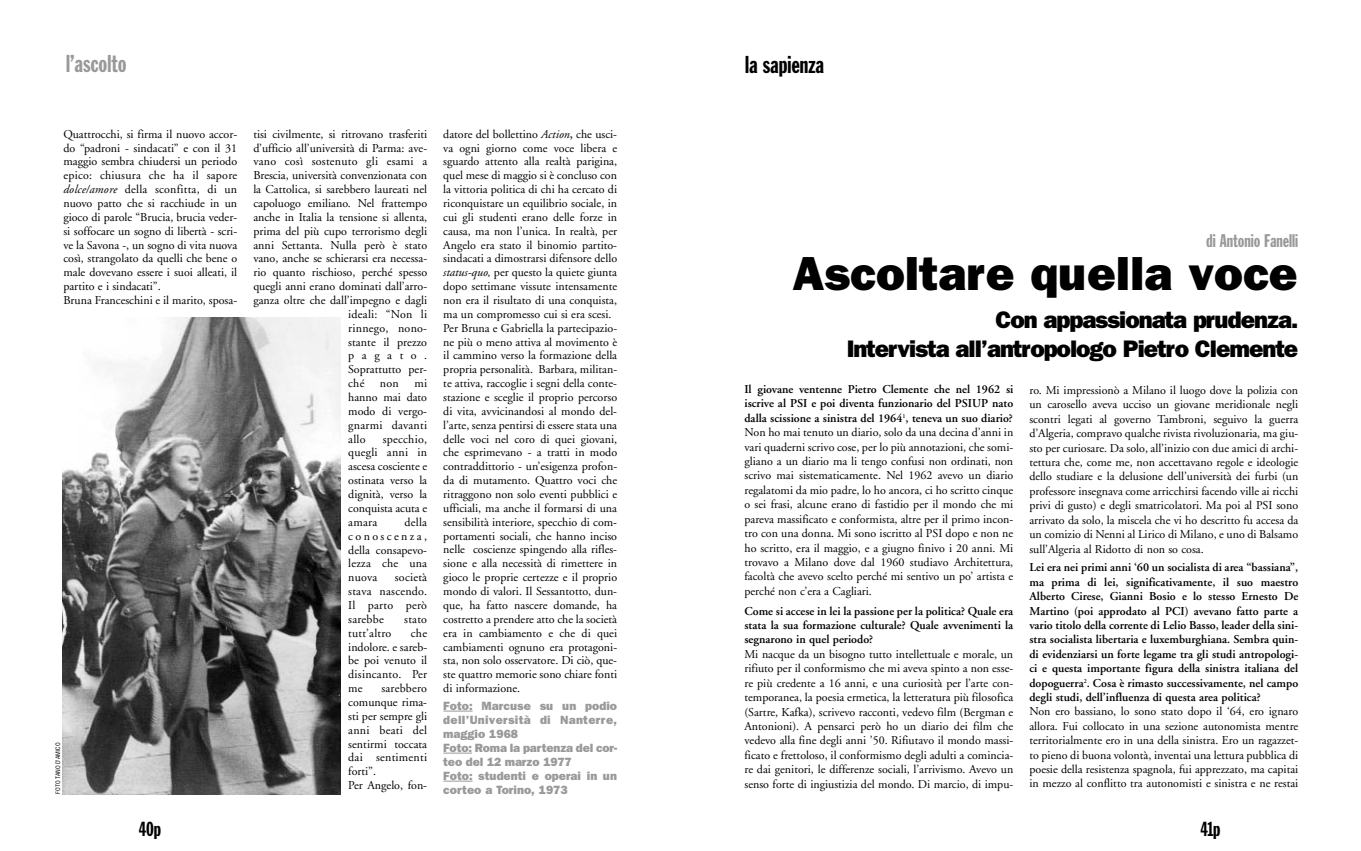
<style>
.page{position:relative;width:1361px;height:851px;background:#fff}
.page>*{position:absolute;margin:0;border:0;box-sizing:border-box;transform-origin:0 0}
.t1{font:800 48px "Franklin Gothic";color:#000}
.t2{font:800 24px/28.8px "Franklin Gothic";letter-spacing:-.04em;color:#000;text-align:right}
.t3{font:24px "Franklin Gothic Extra Cond";color:#000}
.t4{font:24px "Franklin Gothic Extra Cond";color:#999}
.t5{font:20px "Franklin Gothic Extra Cond";color:#000}
.t6{font:18px "Franklin Gothic Extra Cond";color:#999}
.t7{font:12px/13.9px "Adobe Garamond";color:#000;text-align:justify}
.t8{font:600 12px/14.4px "Adobe Garamond";color:#000;text-align:justify}
.t9{font:800 12px/14px "Franklin Gothic";color:#999}
.t10{font:12px "Adobe Garamond";letter-spacing:.02em;color:#000}
.t11{font:condensed 6px "Helvetica";color:#000}
.s1{font-style:italic}
.s2{font-weight:600}
</style>
<div class="page">
<img style="left:62px;top:318px;width:278px;height:476px">
<svg style="left:443px;top:710px;width:29px;height:1px"></svg>
<svg style="left:443px;top:752px;width:29px;height:1px"></svg>
<svg style="left:443px;top:780px;width:29px;height:1px"></svg>
<h2 class="t4" style="left:66px;top:55px;width:62px">l’ascolto</h2>
<p class="t7" style="left:63px;top:128px;width:175px;text-align:left">Quattrocchi, si firma il nuovo accor&shy;do “padroni - sindacati” e con il 31 maggio sembra chiudersi un periodo epico: chiusura che ha il sapore <span class="s1">dolce/amore</span> della sconfitta, di un nuovo patto che si racchiude in un gioco di parole “Brucia, brucia veder&shy;si soffocare un sogno di libertà - scri&shy;ve la Savona -, un sogno di vita nuova così, strangolato da quelli che bene o male dovevano essere i suoi alleati, il partito e i sindacati”.<br>Bruna Franceschini e il marito, sposa-</p>
<p class="t11" style="left:55px;top:793px;width:53px;rotate:-90deg">FOTO TANO D’AMICO</p>
<p class="t7" style="left:253px;top:128px;width:175px">tisi civilmente, si ritrovano trasferiti</p>
<p class="t7" style="left:253px;top:142px;width:175px">d’ufficio all’università di Parma: ave-</p>
<p class="t10" style="left:253px;top:157px;width:175px">vano così sostenuto gli esami a</p>
<p class="t7" style="left:253px;top:169px;width:175px">Brescia, università convenzionata con</p>
<p class="t7" style="left:253px;top:183px;width:175px">la Cattolica, si sarebbero laureati nel</p>
<p class="t7" style="left:253px;top:197px;width:175px">capoluogo emiliano. Nel frattempo</p>
<p class="t7" style="left:253px;top:211px;width:175px">anche in Italia la tensione si allenta,</p>
<p class="t7" style="left:253px;top:225px;width:175px">prima del più cupo terrorismo degli</p>
<p class="t7" style="left:253px;top:239px;width:175px">anni Settanta. Nulla però è stato</p>
<p class="t7" style="left:253px;top:253px;width:175px">vano, anche se schierarsi era necessa-</p>
<p class="t7" style="left:253px;top:266px;width:175px">rio quanto rischioso, perché spesso</p>
<p class="t7" style="left:253px;top:280px;width:175px">quegli anni erano dominati dall’arro-</p>
<p class="t7" style="left:253px;top:294px;width:175px">ganza oltre che dall’impegno e dagli</p>
<p class="t10" style="left:348px;top:309px;width:80px">ideali: “Non li</p>
<p class="t10" style="left:348px;top:323px;width:80px">rinnego, nono-</p>
<p class="t7" style="left:348px;top:336px;width:80px">stante il prezzo</p>
<p class="t7" style="left:348px;top:349px;width:80px">pagato.</p>
<p class="t7" style="left:348px;top:363px;width:80px">Soprattutto per-</p>
<p class="t7" style="left:348px;top:377px;width:18px">ché</p>
<p class="t7" style="left:380px;top:377px;width:20px">non</p>
<p class="t7" style="left:348px;top:377px;width:80px;text-indent:66px">mi hanno mai dato modo di vergo&shy;gnarmi davanti allo</p>
<p class="t7" style="left:348px;top:433px;width:80px;text-indent:35px">specchio, quegli anni in ascesa cosciente e ostinata verso la dignità, verso la conquista acuta e amara</p>
<p class="t7" style="left:348px;top:516px;width:80px;text-indent:56px">della conoscenza, della consapevo&shy;lezza che una nuova</p>
<p class="t7" style="left:348px;top:571px;width:80px;text-indent:47px">società stava nascendo.<br>Il parto però sarebbe</p>
<p class="t7" style="left:404px;top:613px;width:24px">stato</p>
<p class="t7" style="left:348px;top:627px;width:80px;text-indent:63px">che indolore. e sareb&shy;be poi venuto il disincanto. Per me</p>
<p class="t10" style="left:348px;top:628px;width:45px">tutt’altro</p>
<p class="t7" style="left:348px;top:682px;width:80px;text-align:left;text-indent:33px">sarebbero comunque rima&shy;sti per sempre gli anni beati del sentirmi toccata dai sentimenti forti”.<br>Per Angelo, fon-</p>
<p class="t7" style="left:443px;top:128px;width:175px;text-align:left">datore del bollettino <span class="s1">Action</span><span class="s2">,</span> che usci&shy;va ogni giorno come voce libera e sguardo attento alla realtà parigina, quel mese di maggio si è concluso con la vittoria politica di chi ha cercato di riconquistare un equilibrio sociale, in cui gli studenti erano delle forze in causa, ma non l’unica. In realtà, per Angelo era stato il binomio partito&shy;sindacati a dimostrarsi difensore dello <span class="s1">status-quo,</span> per questo la quiete giunta dopo settimane vissute intensamente non era il risultato di una conquista, ma un compromesso cui si era scesi.<br>Per Bruna e Gabriella la partecipazio&shy;ne più o meno attiva al movimento è il cammino verso la formazione della propria personalità. Barbara, militan&shy;te attiva, raccoglie i segni della conte&shy;stazione e sceglie il proprio percorso di vita, avvicinandosi al mondo del&shy;l’arte, senza pentirsi di essere stata una delle voci nel coro di quei giovani, che esprimevano - a tratti in modo contraddittorio - un’esigenza profon&shy;da di mutamento. Quattro voci che ritraggono non solo eventi pubblici e ufficiali, ma anche il formarsi di una sensibilità interiore, specchio di com&shy;portamenti sociali, che hanno inciso nelle coscienze spingendo alla rifles&shy;sione e alla necessità di rimettere in gioco le proprie certezze e il proprio mondo di valori. Il Sessantotto, dun&shy;que, ha fatto nascere domande, ha costretto a prendere atto che la società era in cambiamento e che di quei cambiamenti ognuno era protagoni&shy;sta, non solo osservatore. Di ciò, que&shy;ste quattro memorie sono chiare fonti di informazione.</p>
<p class="t9" style="left:443px;top:698px;width:175px">Foto: Marcuse su un podio dell’Università di Nanterre, maggio 1968<br>Foto: Roma la partenza del cor&shy;teo del 12 marzo 1977<br>Foto: studenti e operai in un</p>
<p class="t9" style="left:443px;top:782px;width:126px">corteo a Torino, 1973</p>
<h2 class="t3" style="left:745px;top:56px;width:80px">la sapienza</h2>
<h3 class="t6" style="left:1206px;top:234px;width:93px">di Antonio Fanelli</h3>
<h1 class="t1" style="left:792px;top:245px;width:507px">Ascoltare quella voce</h1>
<h2 class="t2" style="left:847px;top:305px;width:453px">Con appassionata prudenza.<br>Intervista all’antropologo Pietro Clemente</h2>
<p class="t7" style="left:744px;top:383px;width:270px;line-height:14.4px"><span class="s2">Il giovane ventenne Pietro Clemente che nel 1962 si iscrive al PSI e poi diventa funzionario del PSIUP nato dalla scissione a sinistra del 1964</span><sup>1</sup><span class="s2">, teneva un suo diario?<br></span>Non ho mai tenuto un diario, solo da una decina d’anni in vari quaderni scrivo cose, per lo più annotazioni, che somi&shy;gliano a un diario ma li tengo confusi non ordinati, non scrivo mai sistematicamente. Nel 1962 avevo un diario regalatomi da mio padre, lo ho ancora, ci ho scritto cinque o sei frasi, alcune erano di fastidio per il mondo che mi pareva massificato e conformista, altre per il primo incon&shy;tro con una donna. Mi sono iscritto al PSI dopo e non ne ho scritto, era il maggio, e a giugno finivo i 20 anni. Mi trovavo a Milano dove dal 1960 studiavo Architettura, facoltà che avevo scelto perché mi sentivo un po’ artista e perché non c’era a Cagliari.</p>
<p class="t8" style="left:744px;top:604px;width:270px">Come si accese in lei la passione per la politica? Quale era stata la sua formazione culturale? Quale avvenimenti la segnarono in quel periodo?</p>
<p class="t7" style="left:744px;top:647px;width:270px;line-height:14.4px">Mi nacque da un bisogno tutto intellettuale e morale, un rifiuto per il conformismo che mi aveva spinto a non esse&shy;re più credente a 16 anni, e una curiosità per l’arte con&shy;temporanea, la poesia ermetica, la letteratura più filosofica (Sartre, Kafka), scrivevo racconti, vedevo film (Bergman e Antonioni). A pensarci però ho un diario dei film che vedevo alla fine degli anni ’50. Rifiutavo il mondo massi&shy;ficato e frettoloso, il conformismo degli adulti a comincia&shy;re dai genitori, le differenze sociali, l’arrivismo. Avevo un senso forte di ingiustizia del mondo. Di marcio, di impu-</p>
<p class="t7" style="left:1029px;top:384px;width:270px;line-height:14.4px">ro. Mi impressionò a Milano il luogo dove la polizia con un carosello aveva ucciso un giovane meridionale negli scontri legati al governo Tambroni, seguivo la guerra d’Algeria, compravo qualche rivista rivoluzionaria, ma giu&shy;sto per curiosare. Da solo, all’inizio con due amici di archi&shy;tettura che, come me, non accettavano regole e ideologie dello studiare e la delusione dell’università dei furbi (un professore insegnava come arricchirsi facendo ville ai ricchi privi di gusto) e degli smatricolatori. Ma poi al PSI sono arrivato da solo, la miscela che vi ho descritto fu accesa da un comizio di Nenni al Lirico di Milano, e uno di Balsamo sull’Algeria al Ridotto di non so cosa.</p>
<p class="t8" style="left:1029px;top:561px;width:270px">Lei era nei primi anni ‘60 un socialista di area “bassiana”, ma prima di lei, significativamente, il suo maestro Alberto Cirese, Gianni Bosio e lo stesso Ernesto De Martino (poi approdato al PCI) avevano fatto parte a vario titolo della corrente di Lelio Basso, leader della sini&shy;stra socialista libertaria e luxemburghiana. Sembra quin&shy;di evidenziarsi un forte legame tra gli studi antropologi&shy;ci e questa importante figura della sinistra italiana del dopoguerra<sup>2</sup>. Cosa è rimasto successivamente, nel campo degli studi, dell’influenza di questa area politica?</p>
<p class="t7" style="left:1029px;top:705px;width:270px;line-height:14.4px">Non ero bassiano, lo sono stato dopo il ‘64, ero ignaro allora. Fui collocato in una sezione autonomista mentre territorialmente ero in una della sinistra. Ero un ragazzet&shy;to pieno di buona volontà, inventai una lettura pubblica di poesie della resistenza spagnola, fui apprezzato, ma capitai in mezzo al conflitto tra autonomisti e sinistra e ne restai</p>
<h3 class="t5" style="left:139px;top:821px;width:24px">40p</h3>
<h3 class="t5" style="left:1200px;top:821px;width:21px">41p</h3>
</div>
